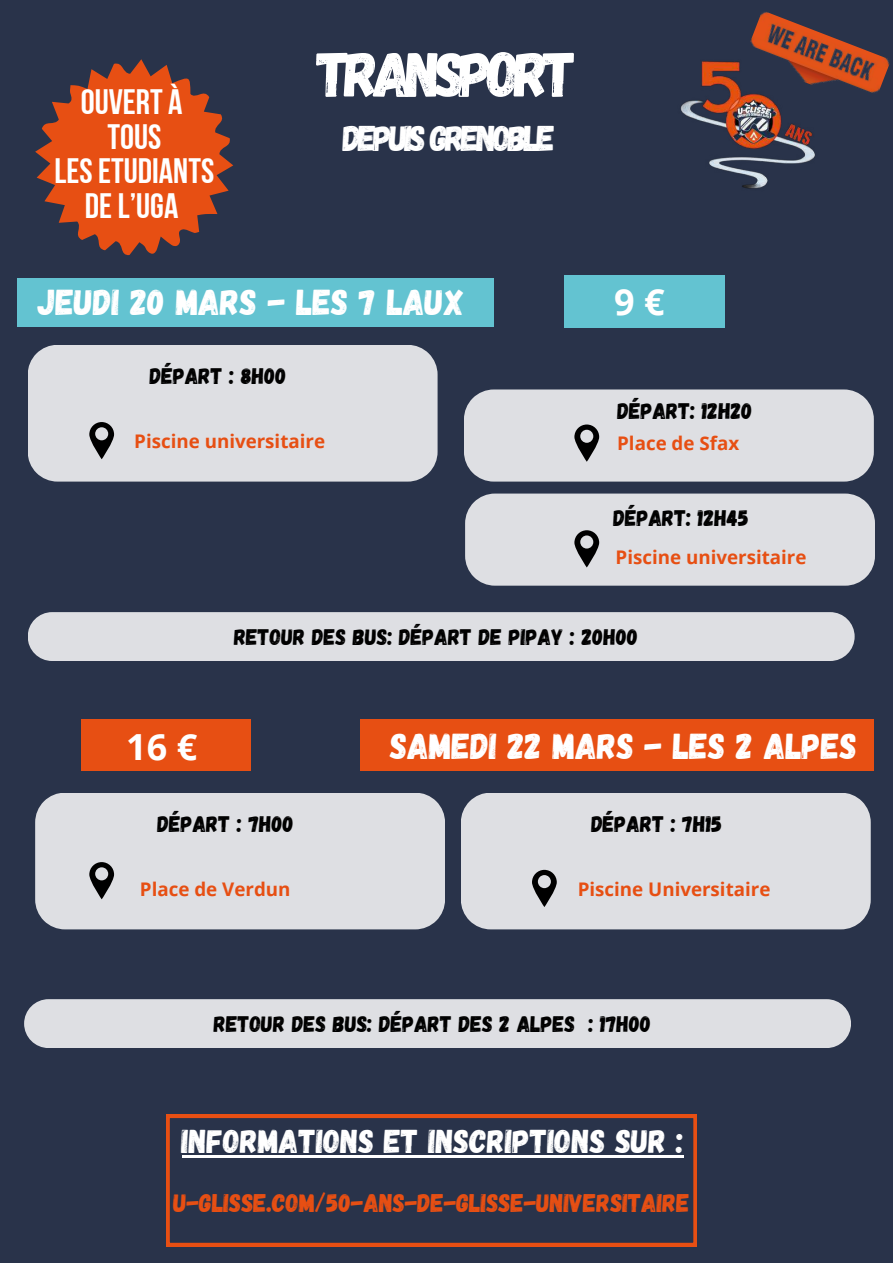
<style>
.page{position:relative;width:893px;height:1263px;background:#29334a}
.page>*{position:absolute;margin:0;border:0;box-sizing:border-box;transform-origin:0 0}
.t1{font:63.45px "Gagalin";letter-spacing:-.09em;color:#fff}
.t2{font:36px "Gagalin";color:#fff}
.t3{font:700 36px "Open Sans";color:#fff}
.t4{font:35.7px "Gagalin";letter-spacing:-.09em;color:#fff}
.t5{font:35.25px/34.9px "Bebas Neue Cyrillic";color:#fff;text-align:center}
.t6{font:33px "Gagalin";color:#fff}
.t7{font:25.5px "Gagalin";color:#e74f13}
.t8{font:22.5px "Gagalin";color:#000}
.t9{font:700 18.75px "Open Sans";color:#e74f13}
</style>
<div class="page">
<div style="left:18px;top:278px;width:475px;height:48px;background:#63c3d1"></div>
<div style="left:360px;top:719px;width:513px;height:52px;background:#e74f13"></div>
<img style="left:750px;top:12px;width:140px;height:81px">
<img style="left:681px;top:59px;width:141px;height:130px">
<div style="left:28px;top:345px;width:409px;height:137px;background:#dedfe3"></div>
<svg style="left:89px;top:422px;width:25px;height:37px"></svg>
<svg style="left:166px;top:1115px;width:530px;height:131px"></svg>
<hr style="left:182px;top:1155px;width:501px;height:3px;background:#fff">
<div style="left:564px;top:275px;width:160px;height:53px;background:#63c3d1"></div>
<div style="left:82px;top:719px;width:169px;height:52px;background:#e74f13"></div>
<div style="left:465px;top:493px;width:410px;height:93px;background:#dedfe3"></div>
<svg style="left:35px;top:59px;width:198px;height:197px"></svg>
<div style="left:28px;top:612px;width:826px;height:49px;background:#dedfe3;border-radius:24px"></div>
<div style="left:35px;top:793px;width:410px;height:136px;background:#dedfe3"></div>
<svg style="left:89px;top:862px;width:25px;height:37px"></svg>
<div style="left:461px;top:793px;width:409px;height:136px;background:#dedfe3"></div>
<svg style="left:532px;top:870px;width:25px;height:37px"></svg>
<div style="left:24px;top:999px;width:827px;height:49px;background:#dedfe3;border-radius:24px"></div>
<div style="left:464px;top:389px;width:410px;height:93px;background:#dedfe3"></div>
<h3 class="t5" style="left:54px;top:87px;width:161px">OUVERT À<br>TOUS<br>LESETUDIANTS<br>DEL’UGA</h3>
<h1 class="t1" style="left:317px;top:33px;width:261px">TRANSPORT</h1>
<h3 class="t4" style="left:343px;top:115px;width:214px">DEPUIS GRENOBLE</h3>
<h2 class="t2" style="left:38px;top:279px;width:428px">JEUDI 20 MARS - LES 7 LAUX</h2>
<p class="t8" style="left:150px;top:362px;width:138px">DÉPART : 8H00</p>
<p class="t9" style="left:134px;top:428px;width:192px">Piscine universitaire</p>
<h2 class="t3" style="left:614px;top:277px;width:52px">9 €</h2>
<p class="t8" style="left:617px;top:397px;width:137px">DÉPART: 12H20</p>
<p class="t9" style="left:617px;top:430px;width:123px">Place de Sfax</p>
<p class="t8" style="left:613px;top:503px;width:137px">DÉPART: 12H45</p>
<p class="t9" style="left:615px;top:544px;width:192px">Piscine universitaire</p>
<h2 class="t3" style="left:126px;top:721px;width:72px">16 €</h2>
<p class="t8" style="left:234px;top:622px;width:406px">RETOUR DES BUS: DÉPART DE PIPAY : 20H00</p>
<h2 class="t2" style="left:390px;top:722px;width:468px">SAMEDI 22 MARS - LES 2 ALPES</h2>
<p class="t8" style="left:157px;top:809px;width:138px">DÉPART : 7H00</p>
<p class="t9" style="left:140px;top:876px;width:152px">Place de Verdun</p>
<p class="t8" style="left:591px;top:809px;width:132px">DÉPART : 7H15</p>
<p class="t9" style="left:578px;top:876px;width:194px">Piscine Universitaire</p>
<p class="t8" style="left:214px;top:1009px;width:439px">RETOUR DES BUS: DÉPART DES 2 ALPES : 17H00</p>
<h3 class="t6" style="left:182px;top:1120px;width:503px">INFORMATIONS ET INSCRIPTIONS SUR :</h3>
<p class="t7" style="left:173px;top:1187px;width:518px">U-GLISSE.COM/50-ANS-DE-GLISSE-UNIVERSITAIRE</p>
</div>
